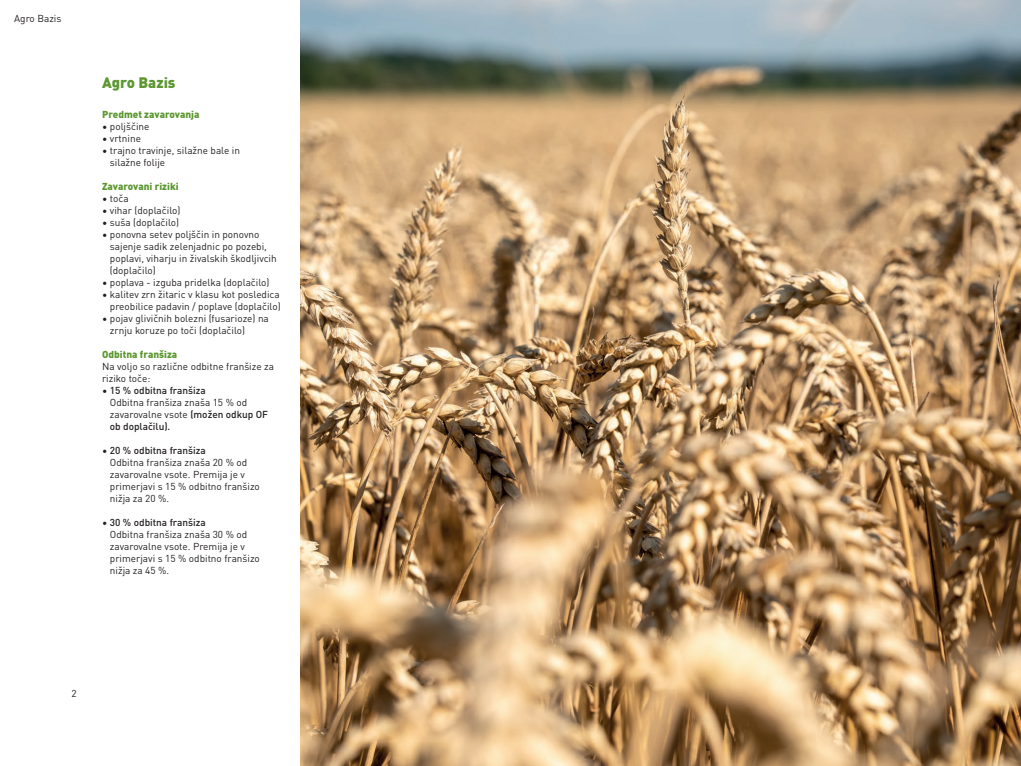
<style>
.page{position:relative;width:1021px;height:766px;background:#fff}
.page>*{position:absolute;margin:0;border:0;box-sizing:border-box;transform-origin:0 0}
.t1{font:900 15px "DIN Pro";color:#5c9731}
.t2{font:10px/12px "DIN Pro";color:#231f20}
.t3{font:500 10px/12px "DIN Pro";color:#231f20}
.t4{font:900 10px "DIN Pro";color:#5c9731}
.s1{font-weight:400}
.s2{font-weight:500}
</style>
<div class="page">
<img style="left:300px;top:0;width:720px;height:765px">
<p class="t2" style="left:14px;top:12px;width:49px">Agro Bazis</p>
<h1 class="t1" style="left:102px;top:71px;width:75px">Agro Bazis</h1>
<p class="t4" style="left:102px;top:106px;width:99px">Predmet zavarovanja</p>
<p class="t2" style="left:102px;top:120px;width:49px">• poljščine</p>
<p class="t2" style="left:102px;top:132px;width:40px">• vrtnine</p>
<p class="t2" style="left:110px;top:144px;width:132px;text-indent:-8px">• trajno travinje, silažne bale in silažne folije</p>
<p class="t4" style="left:102px;top:178px;width:78px">Zavarovani riziki</p>
<p class="t2" style="left:102px;top:192px;width:28px">• toča</p>
<p class="t2" style="left:102px;top:204px;width:80px">• vihar (doplačilo)</p>
<p class="t2" style="left:102px;top:216px;width:79px">• suša (doplačilo)</p>
<p class="t2" style="left:110px;top:228px;width:168px;text-indent:-8px">• ponovna setev poljščin in ponovno sajenje sadik zelenjadnic po pozebi, poplavi, viharju in živalskih škodljivcih (doplačilo)</p>
<p class="t2" style="left:102px;top:276px;width:169px">• poplava - izguba pridelka (doplačilo)</p>
<p class="t2" style="left:102px;top:288px;width:180px;text-align:right">• kalitev zrn žitaric v klasu kot posledica preobilice padavin / poplave (doplačilo)</p>
<p class="t2" style="left:110px;top:312px;width:160px;text-indent:-8px">• pojav glivičnih bolezni (fusarioze) na zrnju koruze po toči (doplačilo)</p>
<p class="t4" style="left:102px;top:346px;width:77px">Odbitna franšiza</p>
<p class="t2" style="left:102px;top:360px;width:173px">Na voljo so različne odbitne franšize za riziko toče:</p>
<p class="t3" style="left:110px;top:384px;width:160px;text-indent:-8px"><span class="s1">•</span> 15 % odbitna franšiza<br><span class="s1">Odbitna franšiza znaša 15 % od zavarovalne vsote</span> (možen odkup OF ob doplačilu).</p>
<p class="t2" style="left:110px;top:444px;width:151px;text-indent:-8px">• <span class="s2">20 % odbitna franšiza<br></span>Odbitna franšiza znaša 20 % od zavarovalne vsote. Premija je v primerjavi s 15 % odbitno franšizo nižja za 20 %.</p>
<p class="t2" style="left:110px;top:516px;width:151px;text-indent:-8px">• <span class="s2">30 % odbitna franšiza<br></span>Odbitna franšiza znaša 30 % od zavarovalne vsote. Premija je v primerjavi s 15 % odbitno franšizo nižja za 45 %.</p>
<p class="t2" style="left:71px;top:686px;width:7px">2</p>
</div>
